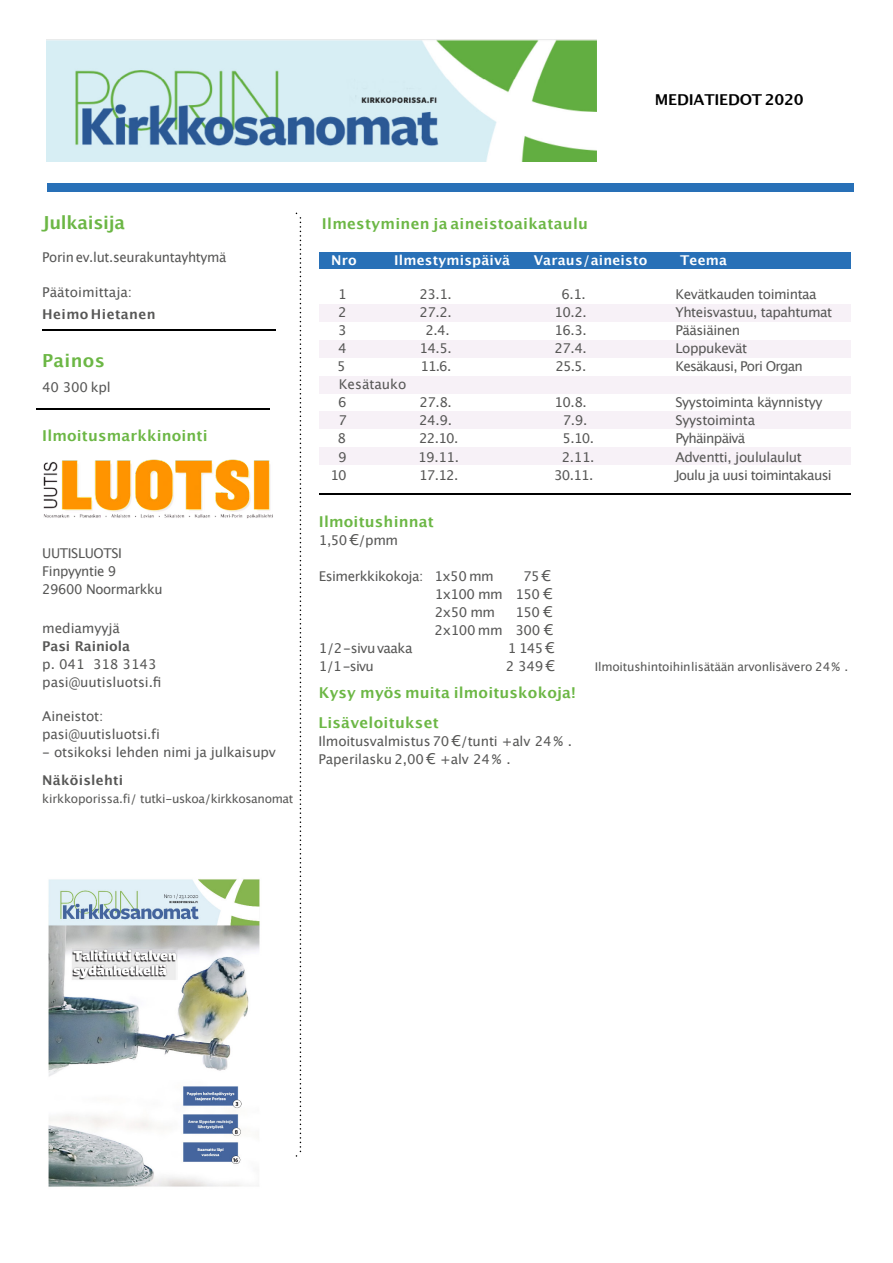
<style>
.page{position:relative;width:893px;height:1263px;background:#fff}
.page>*{position:absolute;margin:0;border:0;box-sizing:border-box;transform-origin:0 0}
.t1{font:700 18px "Lucida Grande";letter-spacing:-.02em;color:#6cb745}
.t2{font:700 15px "Lucida Grande";letter-spacing:.01em;color:#6cb745}
.t3{font:700 15px "Lucida Grande";letter-spacing:-.015em;color:#000}
.t4{font:13.5px/18px "Lucida Grande";letter-spacing:-.03em;color:#575756}
.t5{font:13.5px/18px "Lucida Grande";letter-spacing:-.01em;color:#575756}
.t6{font:13.5px/18px "Lucida Grande";letter-spacing:-.005em;color:#575756}
.t7{font:700 13.5px "Lucida Grande";letter-spacing:.015em;color:#fff}
.t8{font:13.5px "Lucida Grande";letter-spacing:-.05em;color:#575756}
.t9{font:700 13.5px "Lucida Grande";letter-spacing:.02em;color:#575756}
.t10{font:13.5px "Lucida Grande";letter-spacing:-.06em;color:#575756}
.t11{font:13.5px "Lucida Grande";letter-spacing:.005em;color:#575756}
.t12{font:700 13.5px "Lucida Grande";letter-spacing:-.005em;color:#575756}
.t13{font:13.5px/18px "Lucida Grande";color:#575756}
.t14{font:12px "Lucida Grande";letter-spacing:-.015em;color:#575756}
.s1{font-size:15px}
</style>
<div class="page">
<div style="left:319px;top:253px;width:531px;height:16px;background:#2870b7"></div>
<svg style="left:296px;top:213px;width:5px;height:944px"></svg>
<hr style="left:319px;top:494px;width:531px;height:1px;background:#000">
<hr style="left:42px;top:329px;width:234px;height:1px;background:#000">
<hr style="left:36px;top:408px;width:234px;height:1px;background:#000">
<div style="left:319px;top:447px;width:531px;height:18px;background:#f7f1f7"></div>
<div style="left:319px;top:340px;width:531px;height:18px;background:#f7f1f7"></div>
<div style="left:319px;top:376px;width:531px;height:17px;background:#f7f1f7"></div>
<div style="left:319px;top:411px;width:531px;height:18px;background:#f7f1f7"></div>
<div style="left:319px;top:304px;width:531px;height:18px;background:#f7f1f7"></div>
<div style="left:47px;top:183px;width:807px;height:8px;background:#2870b7"></div>
<img style="left:47px;top:40px;width:550px;height:121px">
<img style="left:43px;top:459px;width:230px;height:60px">
<img style="left:48px;top:879px;width:212px;height:308px">
<p class="t3" style="left:655px;top:93px;width:151px">MEDIATIEDOT 2020</p>
<h1 class="t1" style="left:42px;top:215px;width:84px">Julkaisija</h1>
<p class="t4" style="left:42px;top:249px;width:186px">Porin ev.lut.seurakuntayhtymä</p>
<p class="t11" style="left:42px;top:286px;width:91px">Päätoimittaja:</p>
<p class="t9" style="left:42px;top:308px;width:115px">Heimo Hietanen</p>
<h1 class="t1" style="left:42px;top:353px;width:64px">Painos</h1>
<p class="t4" style="left:42px;top:379px;width:70px">40 300 kpl</p>
<p class="t2" style="left:42px;top:429px;width:167px">Ilmoitusmarkkinointi</p>
<p class="t4" style="left:42px;top:545px;width:122px">UUTISLUOTSI<br>Finpyyntie 9<br>29600 Noormarkku</p>
<p class="t6" style="left:42px;top:620px;width:79px">mediamyyjä</p>
<p class="t12" style="left:42px;top:640px;width:89px">Pasi Rainiola</p>
<p class="t6" style="left:42px;top:656px;width:121px">p. 041 318 3143 pasi@uutisluotsi.fi</p>
<p class="t5" style="left:42px;top:708px;width:119px">Aineistot: pasi@uutisluotsi.fi</p>
<p class="t5" style="left:42px;top:744px;width:235px">- otsikoksi lehden nimi ja julkaisupv</p>
<p class="t9" style="left:42px;top:774px;width:83px">Näköislehti</p>
<p class="t14" style="left:42px;top:794px;width:253px">kirkkoporissa.fi/ tutki-uskoa/kirkkosanomat</p>
<p class="t2" style="left:322px;top:217px;width:268px">Ilmestyminen ja aineistoaikataulu</p>
<p class="t7" style="left:331px;top:255px;width:27px">Nro</p>
<p class="t7" style="left:394px;top:255px;width:118px">Ilmestymispäivä</p>
<p class="t7" style="left:534px;top:255px;width:115px">Varaus/aineisto</p>
<p class="t7" style="left:680px;top:255px;width:48px">Teema</p>
<p class="t4" style="left:338px;top:287px;width:10px">1</p>
<p class="t4" style="left:419px;top:287px;width:34px">23.1.</p>
<p class="t4" style="left:561px;top:287px;width:26px">6.1.</p>
<p class="t4" style="left:675px;top:287px;width:143px">Kevätkauden toimintaa</p>
<p class="t4" style="left:338px;top:305px;width:10px">2</p>
<p class="t4" style="left:419px;top:305px;width:34px">27.2.</p>
<p class="t4" style="left:554px;top:305px;width:34px">10.2.</p>
<p class="t4" style="left:675px;top:305px;width:158px">Yhteisvastuu, tapahtumat</p>
<p class="t4" style="left:338px;top:323px;width:10px">3</p>
<p class="t4" style="left:425px;top:323px;width:26px">2.4.</p>
<p class="t4" style="left:554px;top:323px;width:34px">16.3.</p>
<p class="t4" style="left:675px;top:323px;width:66px">Pääsiäinen</p>
<p class="t4" style="left:338px;top:341px;width:10px">4</p>
<p class="t4" style="left:419px;top:341px;width:34px">14.5.</p>
<p class="t4" style="left:554px;top:341px;width:34px">27.4.</p>
<p class="t4" style="left:675px;top:341px;width:73px">Loppukevät</p>
<p class="t4" style="left:337px;top:359px;width:10px">5</p>
<p class="t4" style="left:420px;top:359px;width:32px">11.6.</p>
<p class="t4" style="left:555px;top:359px;width:32px">25.5.</p>
<p class="t10" style="left:675px;top:361px;width:129px">Kesäkausi, Pori Organ</p>
<p class="t13" style="left:338px;top:377px;width:70px">Kesätauko<br>6</p>
<p class="t4" style="left:419px;top:395px;width:34px">27.8.</p>
<p class="t4" style="left:554px;top:395px;width:34px">10.8.</p>
<p class="t4" style="left:675px;top:395px;width:148px">Syystoiminta käynnistyy</p>
<p class="t4" style="left:338px;top:413px;width:10px">7</p>
<p class="t4" style="left:419px;top:413px;width:35px">24.9.</p>
<p class="t4" style="left:563px;top:413px;width:26px">7.9.</p>
<p class="t4" style="left:675px;top:413px;width:81px">Syystoiminta</p>
<p class="t4" style="left:338px;top:431px;width:10px">8</p>
<p class="t4" style="left:419px;top:431px;width:41px">22.10.</p>
<p class="t4" style="left:563px;top:431px;width:33px">5.10.</p>
<p class="t8" style="left:675px;top:433px;width:71px">Pyhäinpäivä</p>
<p class="t4" style="left:338px;top:449px;width:10px">9</p>
<p class="t4" style="left:418px;top:449px;width:42px">19.11.</p>
<p class="t4" style="left:562px;top:449px;width:34px">2.11.</p>
<p class="t4" style="left:675px;top:449px;width:128px">Adventti, joululaulut</p>
<p class="t4" style="left:330px;top:467px;width:18px">10</p>
<p class="t4" style="left:419px;top:467px;width:41px">17.12.</p>
<p class="t4" style="left:554px;top:467px;width:41px">30.11.</p>
<p class="t8" style="left:675px;top:469px;width:158px">Joulu ja uusi toimintakausi</p>
<p class="t2" style="left:319px;top:515px;width:116px">Ilmoitushinnat</p>
<p class="t4" style="left:319px;top:532px;width:81px">1,50 <span class="s1">€</span>/pmm</p>
<p class="t4" style="left:319px;top:568px;width:176px">Esimerkkikokoja: 1x50 mm</p>
<p class="t4" style="left:435px;top:568px;width:119px;text-align:justify;text-indent:88px">75<span class="s1">€ </span>1x100 mm 150 <span class="s1">€ </span>2x50 mm</p>
<p class="t4" style="left:435px;top:604px;width:120px;text-align:right">150 <span class="s1">€<br></span>2x100 mm 300 <span class="s1">€</span></p>
<p class="t4" style="left:319px;top:640px;width:95px">1/2-sivuvaaka</p>
<p class="t4" style="left:508px;top:640px;width:48px">1 145<span class="s1">€</span></p>
<p class="t4" style="left:319px;top:658px;width:56px">1/1-sivu</p>
<p class="t4" style="left:506px;top:658px;width:51px">2 349<span class="s1">€</span></p>
<p class="t2" style="left:319px;top:686px;width:258px">Kysy myös muita ilmoituskokoja!</p>
<p class="t2" style="left:318px;top:717px;width:122px">Lisäveloitukset</p>
<p class="t4" style="left:318px;top:733px;width:255px">Ilmoitusvalmistus70 <span class="s1">€</span>/tunti +alv 24 % .<br>Paperilasku 2,00 <span class="s1">€</span> +alv 24 % .</p>
<p class="t14" style="left:595px;top:662px;width:255px">Ilmoitushintoihinlisätään arvonlisävero 24% .</p>
</div>
